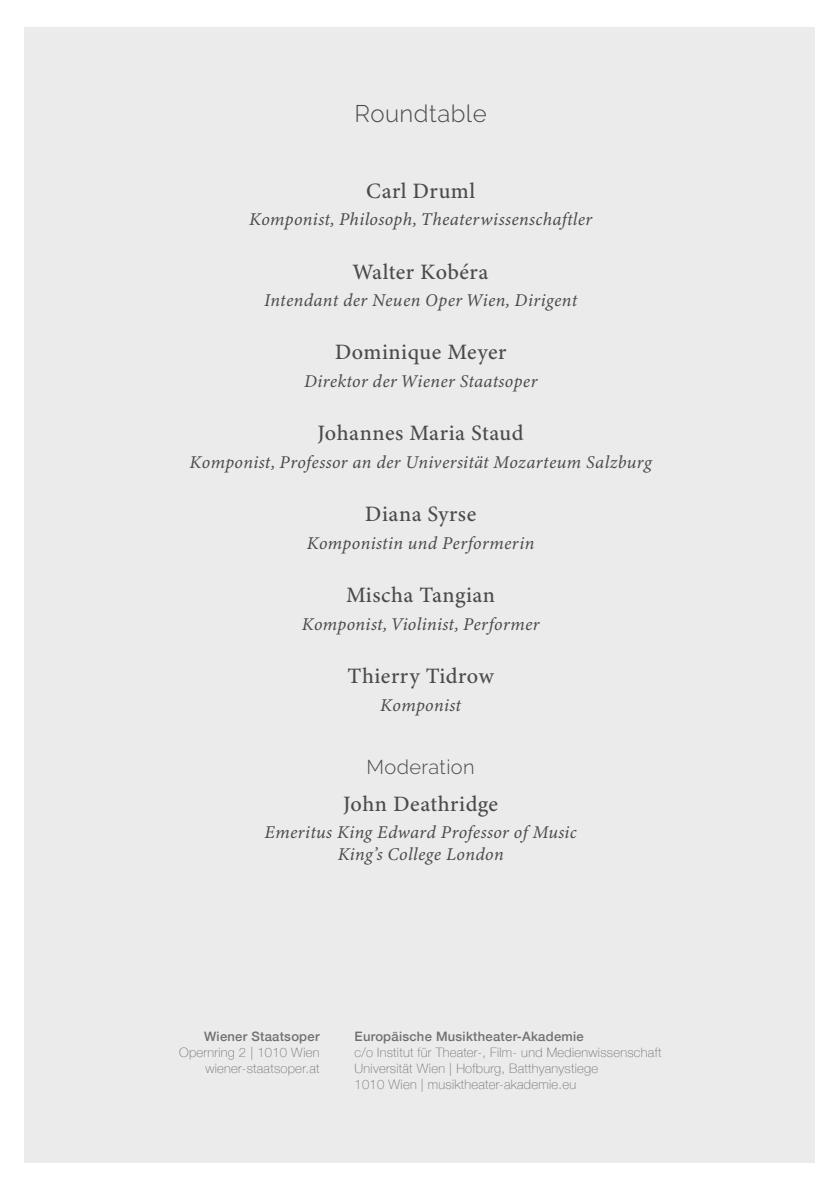
<style>
.page{position:relative;width:840px;height:1191px;background:#fff}
.page>*{position:absolute;margin:0;border:0;box-sizing:border-box;transform-origin:0 0}
.t1{font:300 24px "Raleway";letter-spacing:.02em;color:#4b4b4a}
.Speaker_Name{font:22px "Minion Variable Concept";letter-spacing:.025em;color:#4b4b4a}
.t2{font:300 20px "Raleway";letter-spacing:.02em;color:#4b4b4a}
.Speaker_Organisation{font:italic 18px/22px "Minion Variable Concept";letter-spacing:.02em;color:#4b4b4a;text-align:center}
.Speaker_Organisation-2{font:100 13px/16px "Helvetica Neue";letter-spacing:.02em;color:#70706f}
.Speaker_Organisation-3{font:500 13px "Helvetica Neue";letter-spacing:.02em;color:#70706f}
</style>
<div class="page">
<div style="left:25px;top:28px;width:789px;height:1135px;background:#ebebeb"></div>
<p class="t1" style="left:354px;top:99px;width:133px">Roundtable</p>
<p class="Speaker_Name" style="left:366px;top:175px;width:111px">Carl Druml</p>
<p class="Speaker_Organisation" style="left:249px;top:208px;width:344px">Komponist, Philosoph, Theaterwissenschaftler</p>
<p class="Speaker_Name" style="left:353px;top:256px;width:137px">Walter Kobéra</p>
<p class="Speaker_Organisation" style="left:264px;top:289px;width:314px">Intendant der Neuen Oper Wien, Dirigent</p>
<p class="Speaker_Name" style="left:334px;top:337px;width:173px">Dominique Meyer</p>
<p class="Speaker_Organisation" style="left:304px;top:370px;width:235px">Direktor der Wiener Staatsoper</p>
<p class="Speaker_Name" style="left:317px;top:418px;width:207px">Johannes Maria Staud</p>
<p class="Speaker_Organisation" style="left:189px;top:451px;width:463px">Komponist, Professor an der Universität Mozarteum Salzburg</p>
<p class="Speaker_Name" style="left:365px;top:499px;width:113px">Diana Syrse</p>
<p class="Speaker_Organisation" style="left:307px;top:532px;width:229px">Komponistin und Performerin</p>
<p class="Speaker_Name" style="left:346px;top:579px;width:150px">Mischa Tangian</p>
<p class="Speaker_Organisation" style="left:302px;top:613px;width:239px">Komponist, Violinist, Performer</p>
<p class="Speaker_Name" style="left:347px;top:660px;width:147px">Thierry Tidrow</p>
<p class="Speaker_Organisation" style="left:380px;top:694px;width:82px">Komponist</p>
<p class="t2" style="left:366px;top:755px;width:110px">Moderation</p>
<p class="Speaker_Name" style="left:343px;top:788px;width:156px">John Deathridge</p>
<p class="Speaker_Organisation" style="left:264px;top:821px;width:314px">Emeritus King Edward Professor of Music<br>King’s College London</p>
<p class="Speaker_Organisation-3" style="left:204px;top:1026px;width:117px">Wiener Staatsoper</p>
<p class="Speaker_Organisation-2" style="left:179px;top:1044px;width:142px">Opernring 2 | 1010 Wien</p>
<p class="Speaker_Organisation-2" style="left:205px;top:1060px;width:116px">wiener-staatsoper.at</p>
<p class="Speaker_Organisation-3" style="left:354px;top:1026px;width:230px">Europäische Musiktheater-Akademie</p>
<p class="Speaker_Organisation-2" style="left:354px;top:1044px;width:308px">c/o Institut für Theater-, Film- und Medienwissenschaft<br>Universität Wien | Hofburg, Batthyanystiege</p>
<p class="Speaker_Organisation-2" style="left:354px;top:1076px;width:223px">1010 Wien | musiktheater-akademie.eu</p>
</div>
